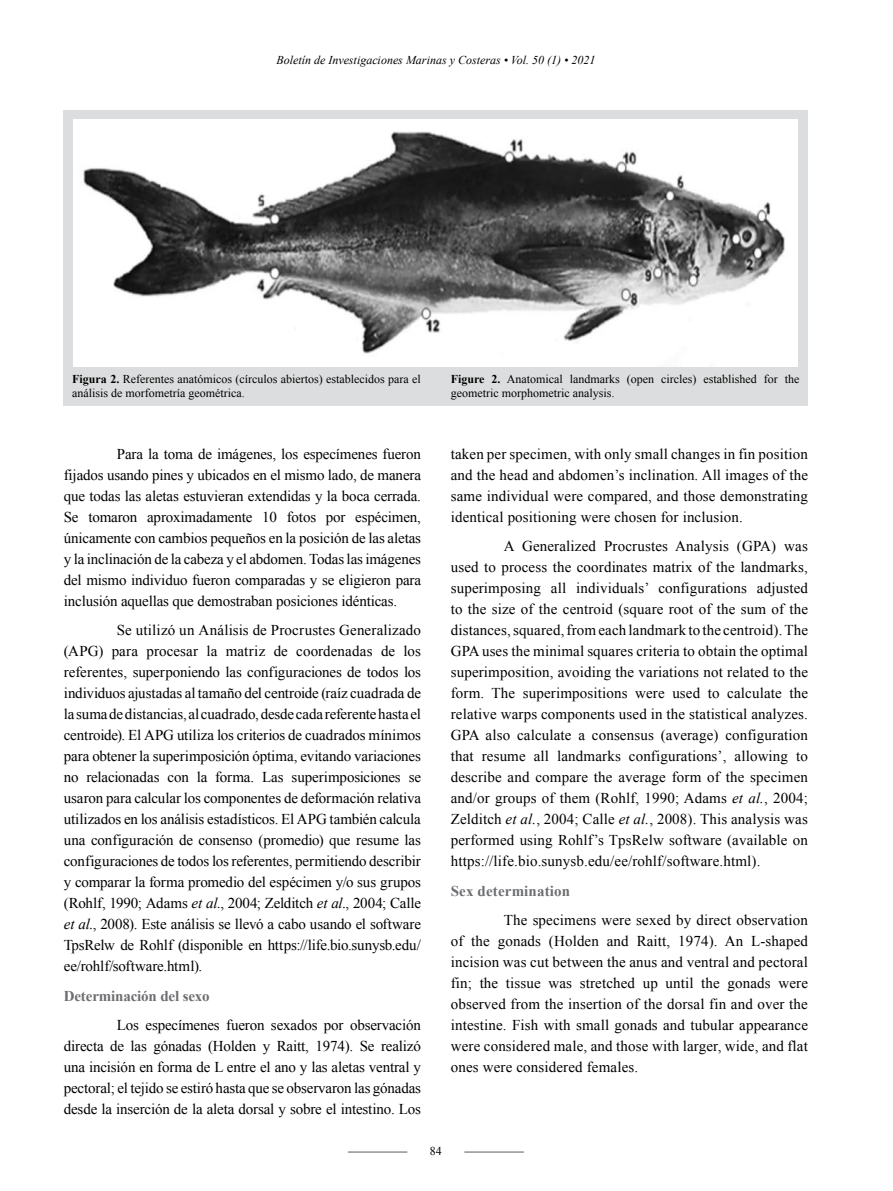
<style>
.page{position:relative;width:893px;height:1191px;background:#fff}
.page>*{position:absolute;margin:0;border:0;box-sizing:border-box;transform-origin:0 0}
.t1{font:15px/21px "Times New Roman";letter-spacing:.01em;color:#000;text-align:justify}
.t2{font:700 15px "Times New Roman";letter-spacing:-.01em;color:#6d6e71}
.t3{font:700 15px "Times New Roman";letter-spacing:.01em;color:#6d6e71}
.t4{font:12px/14.4px "Times New Roman";color:#000}
.t5{font:italic 12px "Times New Roman";color:#000}
.s1{font-weight:700}
.s2{font-style:italic}
</style>
<div class="page">
<hr style="left:348px;top:1151px;width:59px;height:1px;background:#6d6e71">
<hr style="left:464px;top:1151px;width:60px;height:1px;background:#6d6e71">
<div style="left:64px;top:111px;width:744px;height:295px;background:#dcddde"></div>
<img style="left:74px;top:119px;width:724px;height:247px">
<p class="t5" style="left:276px;top:52px;width:321px">Boletín de Investigaciones Marinas y Costeras • Vol. 50 (1) • 2021</p>
<p class="t4" style="left:72px;top:371px;width:350px"><span class="s1">Figura 2.</span> Referentes anatómicos (círculos abiertos) establecidos para el análisis de morfometría geométrica.</p>
<p class="t4" style="left:451px;top:371px;width:350px"><span class="s1">Figure 2.</span> Anatomical landmarks (open circles) established for the geometric morphometric analysis.</p>
<p class="t1" style="left:64px;top:443px;width:359px;text-indent:53px">Para la toma de imágenes, los especímenes fueron fijados usando pines y ubicados en el mismo lado, de manera que todas las aletas estuvieran extendidas y la boca cerrada.<br>Se tomaron aproximadamente 10 fotos por espécimen, únicamente con cambios pequeños en la posición de las aletas y la inclinación de la cabeza y el abdomen. Todas las imágenes del mismo individuo fueron comparadas y se eligieron para inclusión aquellas que demostraban posiciones idénticas.</p>
<p class="t1" style="left:64px;top:619px;width:359px;text-indent:53px">Se utilizó un Análisis de Procrustes Generalizado (APG) para procesar la matriz de coordenadas de los referentes, superponiendo las configuraciones de todos los individuos ajustadas al tamaño del centroide (raíz cuadrada de la suma de distancias, al cuadrado, desde cada referente hasta el centroide). El APG utiliza los criterios de cuadrados mínimos para obtener la superimposición óptima, evitando variaciones no relacionadas con la forma. Las superimposiciones se usaron para calcular los componentes de deformación relativa utilizados en los análisis estadísticos. El APG también calcula una configuración de consenso (promedio) que resume las configuraciones de todos los referentes, permitiendo describir y comparar la forma promedio del espécimen y/o sus grupos (Rohlf, 1990; Adams <span class="s2">et al.</span>, 2004; Zelditch <span class="s2">et al.</span>, 2004; Calle <span class="s2">et al.</span>, 2008). Este análisis se llevó a cabo usando el software TpsRelw de Rohlf (disponible en https://life.bio.sunysb.edu/ ee/rohlf/software.html).</p>
<p class="t2" style="left:64px;top:985px;width:147px">Determinación del sexo</p>
<p class="t1" style="left:64px;top:1014px;width:359px;text-indent:53px">Los especímenes fueron sexados por observación directa de las gónadas (Holden y Raitt, 1974). Se realizó una incisión en forma de L entre el ano y las aletas ventral y pectoral; el tejido se estiró hasta que se observaron las gónadas desde la inserción de la aleta dorsal y sobre el intestino. Los</p>
<p class="t1" style="left:451px;top:443px;width:359px">taken per specimen, with only small changes in fin position and the head and abdomen’s inclination. All images of the same individual were compared, and those demonstrating identical positioning were chosen for inclusion.</p>
<p class="t1" style="left:451px;top:535px;width:359px;text-indent:53px">A Generalized Procrustes Analysis (GPA) was used to process the coordinates matrix of the landmarks, superimposing all individuals’ configurations adjusted to the size of the centroid (square root of the sum of the distances, squared, from each landmark to the centroid). The GPA uses the minimal squares criteria to obtain the optimal superimposition, avoiding the variations not related to the form. The superimpositions were used to calculate the relative warps components used in the statistical analyzes.<br>GPA also calculate a consensus (average) configuration that resume all landmarks configurations’, allowing to describe and compare the average form of the specimen and/or groups of them (Rohlf, 1990; Adams <span class="s2">et al.</span>, 2004; Zelditch <span class="s2">et al.</span>, 2004; Calle <span class="s2">et al.</span>, 2008). This analysis was performed using Rohlf’s TpsRelw software (available on https://life.bio.sunysb.edu/ee/rohlf/software.html).</p>
<p class="t3" style="left:451px;top:880px;width:121px">Sex determination</p>
<p class="t1" style="left:451px;top:909px;width:359px;text-indent:53px">The specimens were sexed by direct observation of the gonads (Holden and Raitt, 1974). An L-shaped incision was cut between the anus and ventral and pectoral fin; the tissue was stretched up until the gonads were observed from the insertion of the dorsal fin and over the intestine. Fish with small gonads and tubular appearance were considered male, and those with larger, wide, and flat ones were considered females.</p>
<p class="t4" style="left:430px;top:1144px;width:13px">84</p>
</div>
